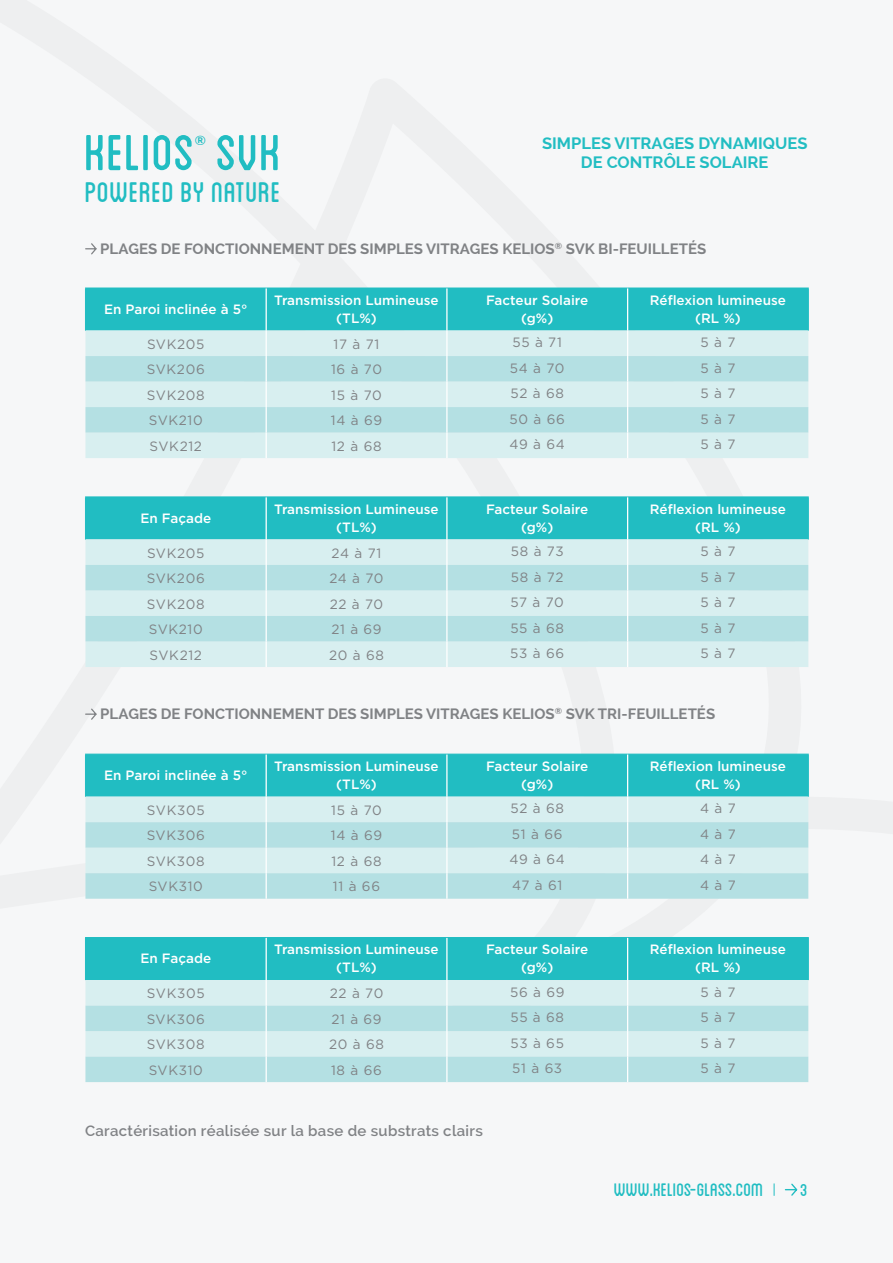
<style>
.page{position:relative;width:893px;height:1263px;background:#f6f7f8}
.page>*{position:absolute;margin:0;border:0;box-sizing:border-box;transform-origin:0 0}
.t1{font:70.95px "Blanch Caps";color:#21bdc2}
.t2{font:39.9px "Blanch Caps";letter-spacing:.005em;color:#21bdc2}
.t3{font:25.5px "Blanch Caps";letter-spacing:-.01em;color:#21bdc2}
.t4{font:24.3px "Blanch Caps";color:#21bdc2}
.t5{font:700 16.5px/19.5px "Raleway";color:#21bdc2;text-align:center}
.t6{font:700 15px "Raleway";color:#808285}
.t7{font:600 15px "Raleway";letter-spacing:.02em;color:#808285}
.t8{font:13.5px "Gotham";letter-spacing:.05em;color:#808285}
.t9{font:500 13.5px/18px "Gotham";color:#fff;text-align:center}
.t10{font:700 13.2px "Raleway";color:#21bdc2}
</style>
<div class="page">
<svg style="left:774px;top:1183px;width:1px;height:13px"></svg>
<svg style="left:784px;top:1183px;width:14px;height:13px"></svg>
<hr style="left:808px;top:288px;width:1px;height:43px;background:#21bdc2">
<svg style="left:85px;top:288px;width:723px;height:170px;background:#a0dee0"></svg>
<hr style="left:808px;top:754px;width:1px;height:43px;background:#21bdc2">
<svg style="left:85px;top:754px;width:723px;height:145px;background:#96dbde"></svg>
<hr style="left:85px;top:496px;width:181px;height:1px;background:#21bdc2">
<hr style="left:266px;top:496px;width:181px;height:1px;background:#21bdc2">
<hr style="left:447px;top:496px;width:181px;height:1px;background:#21bdc2">
<hr style="left:628px;top:496px;width:181px;height:1px;background:#21bdc2">
<hr style="left:808px;top:497px;width:1px;height:42px;background:#21bdc2">
<svg style="left:85px;top:497px;width:723px;height:170px;background:#a0dee0"></svg>
<hr style="left:628px;top:937px;width:181px;height:1px;background:#21bdc2">
<hr style="left:808px;top:938px;width:1px;height:42px;background:#21bdc2">
<svg style="left:85px;top:937px;width:723px;height:145px;background:#95dbdd"></svg>
<svg style="left:85px;top:243px;width:12px;height:12px"></svg>
<svg style="left:85px;top:708px;width:12px;height:12px"></svg>
<h1 class="t1" style="left:84px;top:120px;width:199px">KELIOS SVK</h1>
<p class="t10" style="left:195px;top:132px;width:13px">®</p>
<h2 class="t2" style="left:85px;top:174px;width:197px">Powered by Nature</h2>
<p class="t5" style="left:542px;top:133px;width:267px">SIMPLES VITRAGES DYNAMIQUES<br>DE CONTRÔLE SOLAIRE</p>
<p class="t6" style="left:100px;top:240px;width:608px">PLAGES DE FONCTIONNEMENT DES SIMPLES VITRAGES KELIOS<sup>®</sup> SVK BI-FEUILLETÉS</p>
<p class="t9" style="left:104px;top:300px;width:145px">En Paroi inclinée à 5°</p>
<p class="t9" style="left:274px;top:291px;width:166px">Transmission Lumineuse (TL%)</p>
<p class="t9" style="left:486px;top:291px;width:104px">Facteur Solaire (g%)</p>
<p class="t9" style="left:650px;top:291px;width:138px">Réflexion lumineuse (RL %)</p>
<p class="t8" style="left:147px;top:335px;width:59px">SVK205</p>
<p class="t8" style="left:334px;top:335px;width:47px">17 à 71</p>
<p class="t8" style="left:512px;top:334px;width:51px">55 à 71</p>
<p class="t8" style="left:700px;top:334px;width:36px">5 à 7</p>
<p class="t8" style="left:147px;top:361px;width:59px">SVK206</p>
<p class="t8" style="left:331px;top:361px;width:52px">16 à 70</p>
<p class="t8" style="left:510px;top:359px;width:56px">54 à 70</p>
<p class="t8" style="left:700px;top:359px;width:36px">5 à 7</p>
<p class="t8" style="left:147px;top:386px;width:59px">SVK208</p>
<p class="t8" style="left:331px;top:386px;width:52px">15 à 70</p>
<p class="t8" style="left:510px;top:385px;width:55px">52 à 68</p>
<p class="t8" style="left:700px;top:385px;width:36px">5 à 7</p>
<p class="t8" style="left:149px;top:412px;width:56px">SVK210</p>
<p class="t8" style="left:331px;top:412px;width:53px">14 à 69</p>
<p class="t8" style="left:510px;top:410px;width:57px">50 à 66</p>
<p class="t8" style="left:700px;top:410px;width:36px">5 à 7</p>
<p class="t8" style="left:150px;top:437px;width:54px">SVK212</p>
<p class="t8" style="left:331px;top:437px;width:52px">12 à 68</p>
<p class="t8" style="left:510px;top:436px;width:57px">49 à 64</p>
<p class="t8" style="left:700px;top:436px;width:36px">5 à 7</p>
<p class="t9" style="left:140px;top:509px;width:72px">En Façade</p>
<p class="t9" style="left:274px;top:500px;width:166px">Transmission Lumineuse (TL%)</p>
<p class="t9" style="left:486px;top:500px;width:104px">Facteur Solaire (g%)</p>
<p class="t9" style="left:650px;top:500px;width:138px">Réflexion lumineuse (RL %)</p>
<p class="t8" style="left:147px;top:544px;width:59px">SVK205</p>
<p class="t8" style="left:332px;top:544px;width:51px">24 à 71</p>
<p class="t8" style="left:511px;top:543px;width:54px">58 à 73</p>
<p class="t8" style="left:700px;top:543px;width:36px">5 à 7</p>
<p class="t8" style="left:147px;top:570px;width:59px">SVK206</p>
<p class="t8" style="left:329px;top:570px;width:56px">24 à 70</p>
<p class="t8" style="left:511px;top:568px;width:54px">58 à 72</p>
<p class="t8" style="left:700px;top:568px;width:36px">5 à 7</p>
<p class="t8" style="left:147px;top:595px;width:59px">SVK208</p>
<p class="t8" style="left:330px;top:595px;width:55px">22 à 70</p>
<p class="t8" style="left:511px;top:594px;width:55px">57 à 70</p>
<p class="t8" style="left:700px;top:594px;width:36px">5 à 7</p>
<p class="t8" style="left:149px;top:621px;width:56px">SVK210</p>
<p class="t8" style="left:331px;top:621px;width:52px">21 à 69</p>
<p class="t8" style="left:510px;top:619px;width:55px">55 à 68</p>
<p class="t8" style="left:700px;top:619px;width:36px">5 à 7</p>
<p class="t8" style="left:150px;top:646px;width:54px">SVK212</p>
<p class="t8" style="left:329px;top:646px;width:56px">20 à 68</p>
<p class="t8" style="left:510px;top:645px;width:55px">53 à 66</p>
<p class="t8" style="left:700px;top:645px;width:36px">5 à 7</p>
<p class="t6" style="left:100px;top:705px;width:617px">PLAGES DE FONCTIONNEMENT DES SIMPLES VITRAGES KELIOS<sup>®</sup> SVK TRI-FEUILLETÉS</p>
<p class="t9" style="left:104px;top:766px;width:145px">En Paroi inclinée à 5°</p>
<p class="t9" style="left:274px;top:757px;width:166px">Transmission Lumineuse (TL%)</p>
<p class="t9" style="left:486px;top:757px;width:104px">Facteur Solaire (g%)</p>
<p class="t9" style="left:650px;top:757px;width:138px">Réflexion lumineuse (RL %)</p>
<p class="t8" style="left:147px;top:801px;width:59px">SVK305</p>
<p class="t8" style="left:331px;top:801px;width:52px">15 à 70</p>
<p class="t8" style="left:510px;top:800px;width:55px">52 à 68</p>
<p class="t8" style="left:700px;top:800px;width:37px">4 à 7</p>
<p class="t8" style="left:147px;top:827px;width:60px">SVK306</p>
<p class="t8" style="left:331px;top:827px;width:53px">14 à 69</p>
<p class="t8" style="left:512px;top:825px;width:52px">51 à 66</p>
<p class="t8" style="left:700px;top:825px;width:37px">4 à 7</p>
<p class="t8" style="left:147px;top:852px;width:59px">SVK308</p>
<p class="t8" style="left:331px;top:852px;width:52px">12 à 68</p>
<p class="t8" style="left:509px;top:851px;width:57px">49 à 64</p>
<p class="t8" style="left:700px;top:851px;width:37px">4 à 7</p>
<p class="t8" style="left:149px;top:878px;width:56px">SVK310</p>
<p class="t8" style="left:333px;top:878px;width:49px">11 à 66</p>
<p class="t8" style="left:512px;top:876px;width:51px">47 à 61</p>
<p class="t8" style="left:700px;top:876px;width:37px">4 à 7</p>
<p class="t9" style="left:140px;top:949px;width:72px">En Façade</p>
<p class="t9" style="left:274px;top:940px;width:166px">Transmission Lumineuse (TL%)</p>
<p class="t9" style="left:486px;top:940px;width:104px">Facteur Solaire (g%)</p>
<p class="t9" style="left:650px;top:940px;width:138px">Réflexion lumineuse (RL %)</p>
<p class="t8" style="left:147px;top:985px;width:59px">SVK305</p>
<p class="t8" style="left:330px;top:985px;width:55px">22 à 70</p>
<p class="t8" style="left:510px;top:983px;width:56px">56 à 69</p>
<p class="t8" style="left:700px;top:983px;width:36px">5 à 7</p>
<p class="t8" style="left:147px;top:1010px;width:60px">SVK306</p>
<p class="t8" style="left:331px;top:1010px;width:52px">21 à 69</p>
<p class="t8" style="left:510px;top:1009px;width:55px">55 à 68</p>
<p class="t8" style="left:700px;top:1009px;width:36px">5 à 7</p>
<p class="t8" style="left:147px;top:1036px;width:59px">SVK308</p>
<p class="t8" style="left:329px;top:1036px;width:56px">20 à 68</p>
<p class="t8" style="left:510px;top:1034px;width:55px">53 à 65</p>
<p class="t8" style="left:700px;top:1034px;width:36px">5 à 7</p>
<p class="t8" style="left:149px;top:1061px;width:56px">SVK310</p>
<p class="t8" style="left:331px;top:1061px;width:52px">18 à 66</p>
<p class="t8" style="left:512px;top:1060px;width:51px">51 à 63</p>
<p class="t8" style="left:700px;top:1060px;width:36px">5 à 7</p>
<p class="t7" style="left:85px;top:1122px;width:399px">Caractérisation réalisée sur la base de substrats clairs</p>
<h3 class="t3" style="left:614px;top:1178px;width:151px">WWW.KELIOS-GLASS.COM</h3>
<h3 class="t4" style="left:800px;top:1179px;width:9px">3</h3>
</div>
